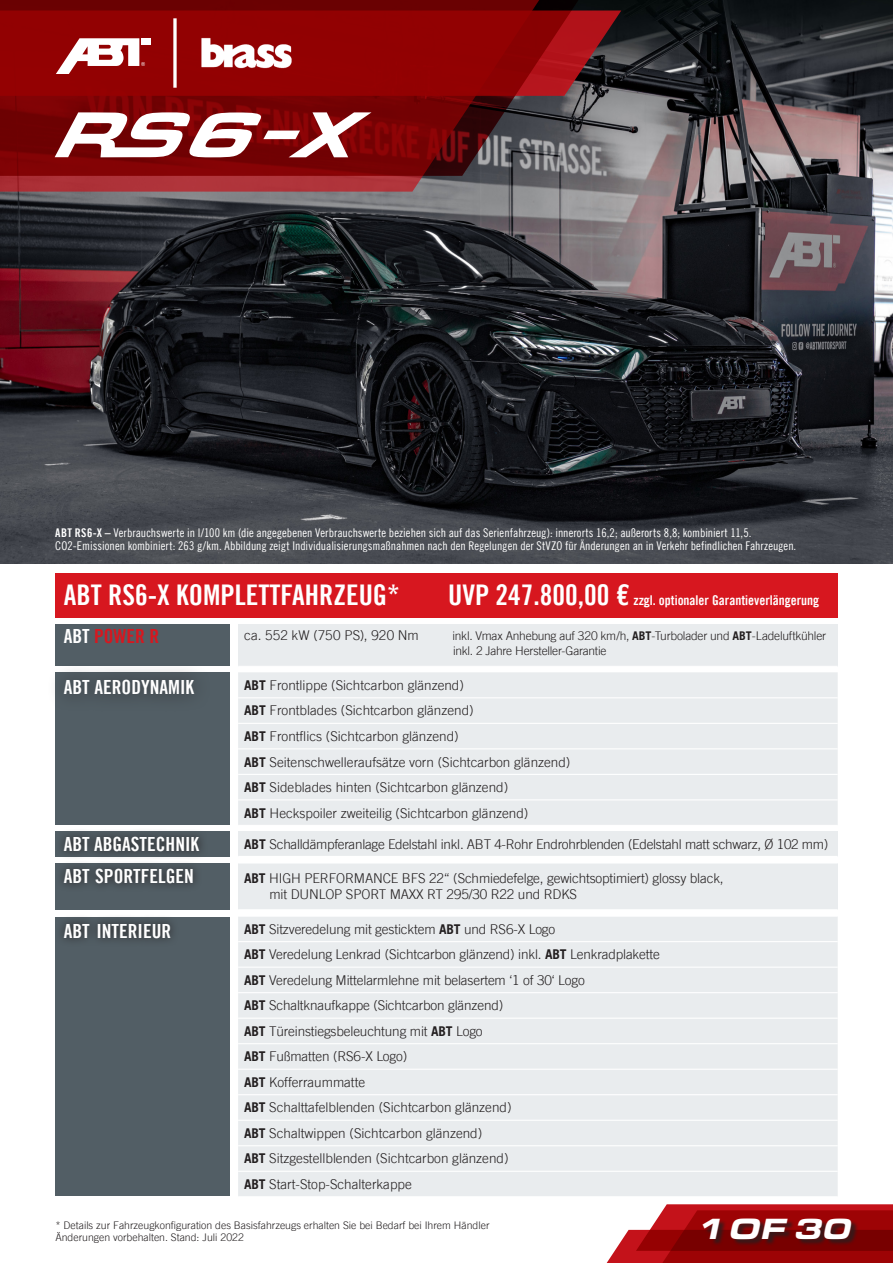
<style>
.page{position:relative;width:893px;height:1263px;background:#fff}
.page>*{position:absolute;margin:0;border:0;box-sizing:border-box;transform-origin:0 0}
.t1{font:italic 900 30.3px "Eurostile Ext";color:#fff}
.t2{font:28.5px "Trade Gothic LT Bold Cond Twenty";color:#fff}
.t3{font:19.5px "Trade Gothic LT Bold Cond Twenty";color:#fff}
.t4{font:19.5px "Trade Gothic LT Bold Cond Twenty";color:#d7171f}
.t5{font:300 13.5px/25.5px "Trade Gothic LT";letter-spacing:-.01em;color:#231f20}
.t6{font:13.5px "Trade Gothic LT Bold Cond Twenty";color:#fff}
.t7{font:300 13.5px "Trade Gothic LT";letter-spacing:.01em;color:#231f20}
.t8{font:12px/12.9px "Trade Gothic LT Cond Eighteen";letter-spacing:.005em;color:#fff}
.t9{font:300 12px/15px "Trade Gothic LT";letter-spacing:-.02em;color:#231f20}
.t10{font:300 10.5px/12.6px "Trade Gothic LT";color:#231f20}
.s1{font-family:"Trade Gothic LT Bold Cond Twenty"}
.s2{font-size:28.5px}
.s3{color:#fff}
.s4{font-weight:700}
</style>
<div class="page">
<img style="left:0;top:0;width:893px;height:563px">
<div style="left:55px;top:624px;width:175px;height:41px;background:#525e65"></div>
<div style="left:238px;top:624px;width:600px;height:42px;background:#e9ecee"></div>
<div style="left:238px;top:672px;width:600px;height:153px;background:#e9ecee"></div>
<hr style="left:238px;top:697px;width:600px;height:1px;background:#fff">
<hr style="left:238px;top:723px;width:600px;height:1px;background:#fff">
<hr style="left:238px;top:748px;width:600px;height:1px;background:#fff">
<hr style="left:238px;top:774px;width:600px;height:1px;background:#fff">
<hr style="left:238px;top:799px;width:600px;height:1px;background:#fff">
<div style="left:55px;top:672px;width:175px;height:152px;background:#525e65"></div>
<div style="left:47px;top:661px;width:164px;height:52px;background:#231f20;opacity:.75"></div>
<div style="left:238px;top:831px;width:600px;height:25px;background:#e9ecee"></div>
<div style="left:55px;top:831px;width:175px;height:25px;background:#525e65"></div>
<div style="left:55px;top:828px;width:153px;height:32px;background:#231f20;opacity:.75"></div>
<div style="left:55px;top:863px;width:175px;height:47px;background:#525e65"></div>
<div style="left:238px;top:863px;width:600px;height:47px;background:#e9ecee"></div>
<hr style="left:238px;top:909px;width:600px;height:1px;background:#fff">
<div style="left:55px;top:860px;width:147px;height:33px;background:#231f20;opacity:.75"></div>
<div style="left:55px;top:917px;width:175px;height:279px;background:#525e65"></div>
<div style="left:55px;top:914px;width:124px;height:33px;background:#231f20;opacity:.75"></div>
<div style="left:238px;top:917px;width:600px;height:279px;background:#e9ecee"></div>
<hr style="left:238px;top:941px;width:600px;height:1px;background:#fff">
<hr style="left:238px;top:966px;width:600px;height:2px;background:#fff">
<hr style="left:238px;top:992px;width:600px;height:1px;background:#fff">
<hr style="left:238px;top:1017px;width:600px;height:2px;background:#fff">
<hr style="left:238px;top:1043px;width:600px;height:1px;background:#fff">
<hr style="left:238px;top:1069px;width:600px;height:1px;background:#fff">
<hr style="left:238px;top:1094px;width:600px;height:1px;background:#fff">
<hr style="left:238px;top:1120px;width:600px;height:1px;background:#fff">
<hr style="left:238px;top:1145px;width:600px;height:1px;background:#fff">
<hr style="left:238px;top:1171px;width:600px;height:1px;background:#fff">
<svg style="left:606px;top:1204px;width:287px;height:59px;background:#ae2a2d"></svg>
<div style="left:704px;top:1219px;width:155px;height:27px;background:#231f20;opacity:.75"></div>
<div style="left:55px;top:573px;width:782px;height:44px;background:#d7171f"></div>
<svg style="left:0;top:176px;width:580px;height:16px;background:#9b444a"></svg>
<svg style="left:0;top:0;width:619px;height:176px;background:#7e0f11"></svg>
<div style="left:141px;top:38px;width:10px;height:7px;background:#fff"></div>
<svg style="left:55px;top:38px;width:90px;height:36px"></svg>
<svg style="left:55px;top:112px;width:316px;height:45px"></svg>
<svg style="left:173px;top:18px;width:4px;height:70px"></svg>
<img style="left:196px;top:35px;width:101px;height:34px">
<p class="t8" style="left:55px;top:526px;width:742px"><span class="s1">ABT RS6-X –</span> Verbrauchswerte in l/100 km (die angegebenen Verbrauchswerte beziehen sich auf das Serienfahrzeug): innerorts 16,2; außerorts 8,8; kombiniert 11,5.<br>CO2-Emissionen kombiniert: 263 g/km. Abbildung zeigt Individualisierungsmaßnahmen nach den Regelungen der StVZO für Änderungen an in Verkehr befindlichen Fahrzeugen.</p>
<h2 class="t2" style="left:64px;top:577px;width:338px">ABT RS6-X KOMPLETTFAHRZEUG*</h2>
<p class="t6" style="left:448px;top:592px;width:373px"><span class="s2">UVP 247.800,00 €</span> zzgl. optionaler Garantieverlängerung</p>
<h3 class="t4" style="left:64px;top:625px;width:97px"><span class="s3">ABT</span> POWER R</h3>
<h3 class="t3" style="left:64px;top:675px;width:132px">ABT AERODYNAMIK</h3>
<p class="t7" style="left:244px;top:627px;width:176px">ca. 552 kW (750 PS), 920 Nm</p>
<p class="t9" style="left:453px;top:628px;width:375px">inkl. Vmax Anhebung auf 320 km/h, <span class="s4">ABT</span>-Turbolader und <span class="s4">ABT</span>-Ladeluftkühler inkl. 2 Jahre Hersteller-Garantie</p>
<p class="t5" style="left:244px;top:672px;width:328px"><span class="s4">ABT</span> Frontlippe (Sichtcarbon glänzend)<br><span class="s4">ABT</span> Frontblades (Sichtcarbon glänzend)<br><span class="s4">ABT</span> Frontflics (Sichtcarbon glänzend)<br><span class="s4">ABT</span> Seitenschwelleraufsätze vorn (Sichtcarbon glänzend)<br><span class="s4">ABT</span> Sideblades hinten (Sichtcarbon glänzend)<br><span class="s4">ABT</span> Heckspoiler zweiteilig (Sichtcarbon glänzend)</p>
<h3 class="t3" style="left:64px;top:832px;width:137px">ABT ABGASTECHNIK</h3>
<p class="t5" style="left:244px;top:831px;width:586px"><span class="s4">ABT</span> Schalldämpferanlage Edelstahl inkl. ABT 4-Rohr Endrohrblenden (Edelstahl matt schwarz, Ø 102 mm)</p>
<p class="t5" style="left:269px;top:870px;width:456px;line-height:16.2px;text-indent:-25px"><span class="s4">ABT</span> HIGH PERFORMANCE BFS 22“ (Schmiedefelge, gewichtsoptimiert) glossy black, mit DUNLOP SPORT MAXX RT 295/30 R22 und RDKS</p>
<h3 class="t3" style="left:64px;top:864px;width:132px">ABT SPORTFELGEN</h3>
<h3 class="t3" style="left:64px;top:919px;width:109px">ABT INTERIEUR</h3>
<p class="t5" style="left:244px;top:916px;width:417px"><span class="s4">ABT</span> Sitzveredelung mit gesticktem <span class="s4">ABT</span> und RS6-X Logo<br><span class="s4">ABT</span> Veredelung Lenkrad (Sichtcarbon glänzend) inkl. <span class="s4">ABT</span> Lenkradplakette <span class="s4">ABT</span> Veredelung Mittelarmlehne mit belasertem ‘1 of 30‘ Logo<br><span class="s4">ABT</span> Schaltknaufkappe (Sichtcarbon glänzend)<br><span class="s4">ABT</span> Türeinstiegsbeleuchtung mit <span class="s4">ABT</span> Logo<br><span class="s4">ABT</span> Fußmatten (RS6-X Logo)<br><span class="s4">ABT</span> Kofferraummatte<br><span class="s4">ABT</span> Schalttafelblenden (Sichtcarbon glänzend)<br><span class="s4">ABT</span> Schaltwippen (Sichtcarbon glänzend)<br><span class="s4">ABT</span> Sitzgestellblenden (Sichtcarbon glänzend)<br><span class="s4">ABT</span> Start-Stop-Schalterkappe</p>
<p class="t10" style="left:55px;top:1218px;width:436px">* Details zur Fahrzeugkonfiguration des Basisfahrzeugs erhalten Sie bei Bedarf bei Ihrem Händler<br>Änderungen vorbehalten. Stand: Juli 2022</p>
<h1 class="t1" style="left:697px;top:1205px;width:156px">1 OF 30</h1>
</div>
